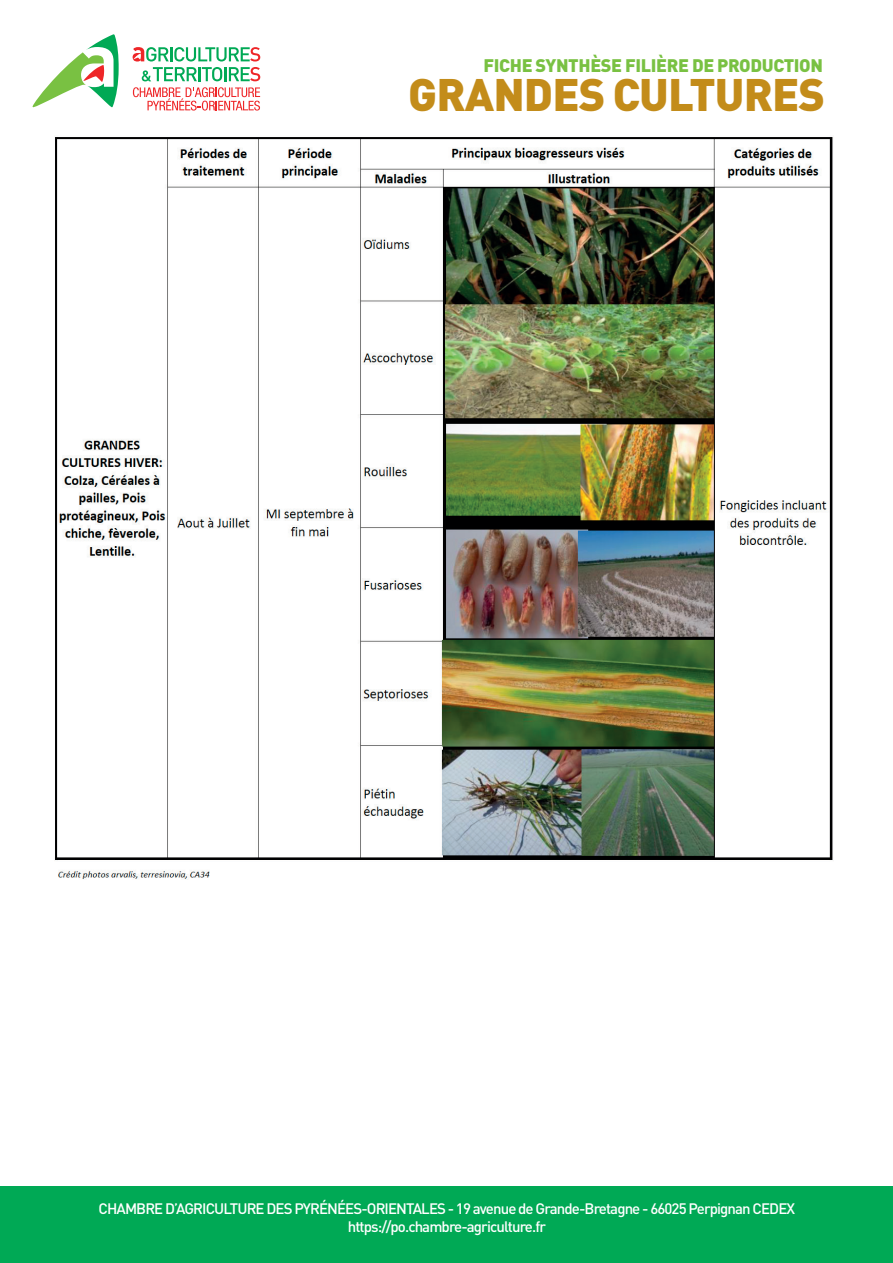
<style>
.page{position:relative;width:893px;height:1263px;background:#fff}
.page>*{position:absolute;margin:0;border:0;box-sizing:border-box;transform-origin:0 0}
.t1{font:900 45px "DIN Pro";letter-spacing:-.02em;color:#c38c1a}
.t2{font:900 18px "DIN Pro";letter-spacing:-.02em;color:#79c142}
.t3{font:500 15px/18px "DIN Pro";letter-spacing:-.06em;color:#fff;text-align:center}
</style>
<div class="page">
<div style="left:0;top:1186px;width:893px;height:77px;background:#00a955"></div>
<svg style="left:133px;top:47px;width:127px;height:34px"></svg>
<svg style="left:133px;top:87px;width:127px;height:24px"></svg>
<svg style="left:33px;top:34px;width:86px;height:73px"></svg>
<img style="left:54px;top:137px;width:779px;height:743px">
<p class="t2" style="left:483px;top:50px;width:341px">FICHE SYNTHÈSE FILIÈRE DE PRODUCTION</p>
<h1 class="t1" style="left:408px;top:56px;width:419px">GRANDES CULTURES</h1>
<p class="t3" style="left:99px;top:1198px;width:698px">CHAMBRE D’AGRICULTURE DES PYRÉNÉES-ORIENTALES - 19 avenue de Grande-Bretagne - 66025 Perpignan CEDEX https://po.chambre-agriculture.fr</p>
</div>
